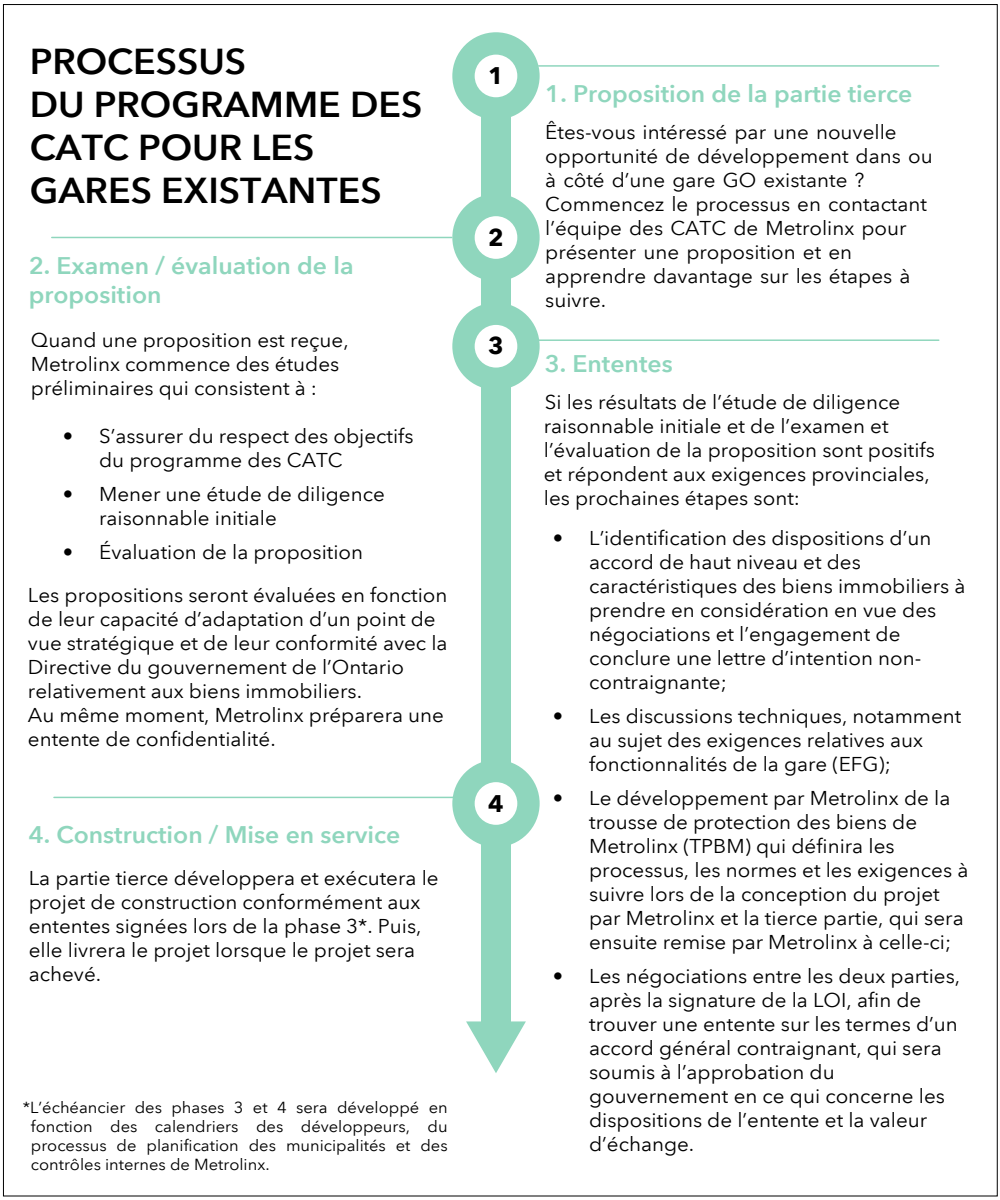
<style>
.page{position:relative;width:1000px;height:1200px;background:#fff}
.page>*{position:absolute;margin:0;border:0;box-sizing:border-box;transform-origin:0 0}
.t1{font:600 36px/43.2px "Avenir Next LT Pro";color:#000}
.t2{font:600 24px/28.8px "Avenir Next LT Pro";color:#8fd6bd}
.t3{font:700 24px "Avenir Next LT Pro";color:#000}
.t4{font:20px/24px "Avenir Next LT Pro";color:#000}
.t5{font:20px/24px "Avenir Next LT Pro";color:#000}
.t6{font:16px/19.2px "Avenir Next LT Pro";color:#000;text-align:justify}
.s1{font-style:inherit}
</style>
<div class="page">
<hr style="left:539px;top:65px;width:400px;height:2px;background:#8fd6bd">
<hr style="left:52px;top:237px;width:400px;height:1px;background:#8fd6bd">
<hr style="left:539px;top:339px;width:400px;height:2px;background:#8fd6bd">
<hr style="left:54px;top:797px;width:400px;height:1px;background:#8fd6bd">
<div style="left:481px;top:76px;width:30px;height:954px;background:#8fd6bd"></div>
<svg style="left:466px;top:1021px;width:60px;height:52px"></svg>
<div style="left:453px;top:33px;width:86px;height:86px;background:#8fd6bd;border-radius:50%"></div>
<div style="left:452px;top:32px;width:88px;height:88px;border:2px solid #8fd6bd;border-radius:50%"></div>
<div style="left:475px;top:55px;width:42px;height:42px;background:#fff;border-radius:50%"></div>
<div style="left:453px;top:195px;width:86px;height:85px;background:#8fd6bd;border-radius:50%"></div>
<div style="left:452px;top:194px;width:88px;height:87px;border:2px solid #8fd6bd;border-radius:50%"></div>
<div style="left:475px;top:216px;width:42px;height:43px;background:#fff;border-radius:50%"></div>
<div style="left:453px;top:304px;width:86px;height:85px;background:#8fd6bd;border-radius:50%"></div>
<div style="left:452px;top:303px;width:88px;height:87px;border:2px solid #8fd6bd;border-radius:50%"></div>
<div style="left:475px;top:325px;width:42px;height:43px;background:#fff;border-radius:50%"></div>
<div style="left:453px;top:761px;width:86px;height:85px;background:#8fd6bd;border-radius:50%"></div>
<div style="left:452px;top:760px;width:88px;height:87px;border:2px solid #8fd6bd;border-radius:50%"></div>
<div style="left:475px;top:782px;width:42px;height:43px;background:#fff;border-radius:50%"></div>
<h1 class="t1" style="left:30px;top:40px;width:394px">PROCESSUS<br>DU PROGRAMME DES<br>CATC POUR LES<br>GARES EXISTANTES</h1>
<p class="t2" style="left:29px;top:251px;width:326px">2. Examen / évaluation de la proposition</p>
<p class="t5" style="left:31px;top:328px;width:319px">Quand une proposition est reçue,<br>Metrolinx commence des études préliminaires qui consistent à :</p>
<p class="t5" style="left:99px;top:424px;width:316px;text-indent:-36px">• S’assurer du respect des objectifs du programme des CATC</p>
<p class="t5" style="left:99px;top:482px;width:287px;text-indent:-36px">• Mener une étude de diligence raisonnable initiale</p>
<p class="t5" style="left:63px;top:540px;width:302px">• Évaluation de la proposition</p>
<p class="t5" style="left:28px;top:583px;width:421px">Les propositions seront évaluées en fonction de leur capacité d’adaptation d’un point de vue stratégique et de leur conformité avec la Directive du gouvernement de l’Ontario relativement aux biens immobiliers.<br>Au même moment, Metrolinx préparera une entente de confidentialité.</p>
<p class="t2" style="left:29px;top:820px;width:373px">4. Construction / Mise en service</p>
<p class="t4" style="left:29px;top:866px;width:411px">La partie tierce développera et exécutera le projet de construction conformément aux ententes signées lors de la phase 3*. Puis, elle livrera le projet lorsque le projet sera achevé.</p>
<p class="t3" style="left:488px;top:61px;width:17px">1</p>
<p class="t3" style="left:488px;top:223px;width:17px">2</p>
<p class="t3" style="left:488px;top:331px;width:17px">3</p>
<p class="t3" style="left:488px;top:789px;width:17px">4</p>
<p class="t6" style="left:31px;top:1098px;width:418px;text-indent:-8px">*L’échéancier des phases 3 et 4 sera développé en fonction des calendriers des développeurs, du processus de planification des municipalités et des contrôles internes de Metrolinx.</p>
<p class="t2" style="left:545px;top:79px;width:369px">1. Proposition de la partie tierce</p>
<p class="t5" style="left:545px;top:120px;width:389px">Êtes-vous intéressé par une nouvelle opportunité de développement dans ou à côté d’une gare GO existante ?<br>Commencez le processus en contactant l’équipe des CATC de Metrolinx pour présenter une proposition et en apprendre davantage sur les étapes à suivre.</p>
<p class="t2" style="left:545px;top:349px;width:129px">3. Ententes</p>
<p class="t4" style="left:544px;top:391px;width:393px">Si les résultats de l’étude de diligence raisonnable initiale et de l’examen et l’évaluation de la proposition sont positifs et répondent aux exigences provinciales, les prochaines étapes sont:</p>
<p class="t4" style="left:589px;top:526px;width:378px;text-indent:-36px"><span class="s1">•</span> L’identification des dispositions d’un accord de haut niveau et des caractéristiques des biens immobiliers à prendre en considération en vue des négociations et l’engagement de conclure une lettre d’intention non&shy;contraignante;</p>
<p class="t4" style="left:589px;top:704px;width:374px;text-indent:-36px"><span class="s1">•</span> Les discussions techniques, notamment au sujet des exigences relatives aux fonctionnalités de la gare (EFG);</p>
<p class="t4" style="left:589px;top:786px;width:381px;text-indent:-36px"><span class="s1">•</span> Le développement par Metrolinx de la trousse de protection des biens de Metrolinx (TPBM) qui définira les processus, les normes et les exigences à suivre lors de la conception du projet par Metrolinx et la tierce partie, qui sera ensuite remise par Metrolinx à celle-ci;</p>
<p class="t4" style="left:589px;top:964px;width:373px;text-indent:-36px"><span class="s1">•</span> Les négociations entre les deux parties, après la signature de la LOI, afin de trouver une entente sur les termes d’un accord général contraignant, qui sera soumis à l’approbation du gouvernement en ce qui concerne les dispositions de l’entente et la valeur d’échange.</p>
</div>
